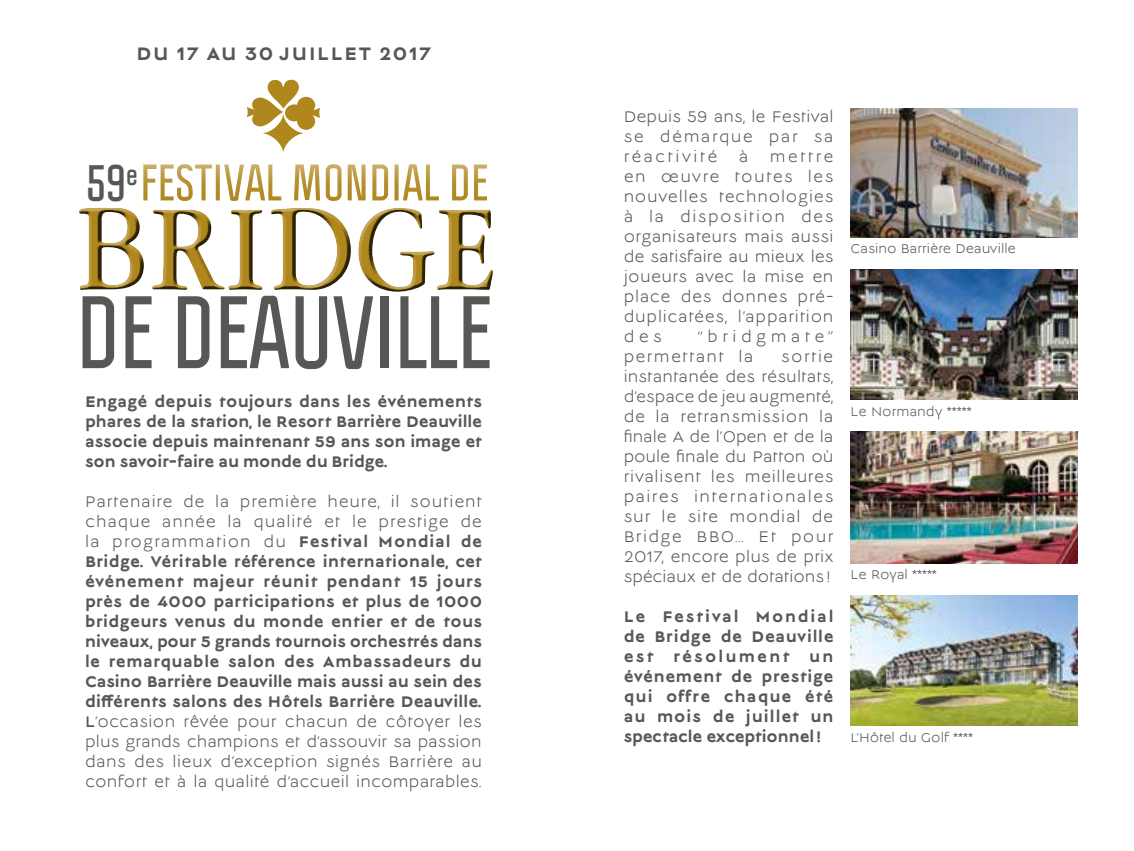
<style>
.page{position:relative;width:1134px;height:851px;background:#fff}
.page>*{position:absolute;margin:0;border:0;box-sizing:border-box;transform-origin:0 0}
.t1{font:700 130.2px "Garamond 3 LT Std";letter-spacing:.005em;color:#af871d;scale:.85 1}
.t2{font:700 89.8px "Politica";color:#575756}
.t3{font:700 46.8px "Politica";color:#575756}
.t4{font:700 20px "Lucien";letter-spacing:.085em;color:#575756}
.t5{font:700 17px/20px "Lucien";letter-spacing:.005em;color:#575756;text-align:justify}
.t6{font:17px/20px "Lucien";letter-spacing:.045em;color:#575756;text-align:justify}
.t7{font:17px/20px "Lucien";letter-spacing:.08em;color:#575756}
.t8{font:14px "Lucien";color:#575756}
.s1{font-weight:400}
</style>
<div class="page">
<img style="left:850px;top:109px;width:227px;height:128px">
<img style="left:850px;top:432px;width:227px;height:131px">
<img style="left:850px;top:269px;width:227px;height:131px">
<img style="left:850px;top:595px;width:227px;height:130px">
<svg style="left:247px;top:80px;width:73px;height:73px"></svg>
<svg style="left:143px;top:164px;width:344px;height:37px"></svg>
<div style="left:74px;top:208px;width:423px;height:87px;background:#000;opacity:.75"></div>
<p class="t4" style="left:136px;top:45px;width:295px">DU 17 AU 30 JUILLET 2017</p>
<h3 class="t3" style="left:86px;top:152px;width:53px">59<sup>e</sup></h3>
<h1 class="t1" style="left:76px;top:178px;width:497px">BRIDGE</h1>
<h2 class="t2" style="left:76px;top:275px;width:417px">DE DEAUVILLE</h2>
<p class="t5" style="left:85px;top:392px;width:398px">Engagé depuis toujours dans les événements phares de la station, le Resort Barrière Deauville associe depuis maintenant 59 ans son image et son savoir-faire au monde du Bridge.</p>
<p class="t5" style="left:85px;top:492px;width:399px"><span class="s1">Partenaire de la première heure, il soutient chaque année la qualité et le prestige de la programmation du</span> Festival Mondial de Bridge. Véritable référence internationale, cet événement majeur réunit pendant 15 jours près de 4000 participations et plus de 1000 bridgeurs venus du monde entier et de tous niveaux, pour 5 grands tournois orchestrés dans le remarquable salon des Ambassadeurs du Casino Barrière Deauville mais aussi au sein des différents salons des Hôtels Barrière Deauville.<br><span class="s1">L</span><span class="s1">’occasion rêvée pour chacun de côtoyer les plus grands champions et d’assouvir sa passion dans des lieux d’exception signés Barrière au confort et à la qualité d’accueil incomparables.</span></p>
<p class="t6" style="left:624px;top:107px;width:211px">Depuis 59 ans, le Festival se démarque par sa réactivité</p>
<p class="t6" style="left:739px;top:147px;width:11px">à</p>
<p class="t6" style="left:624px;top:147px;width:211px;text-indent:146px">mettre en œuvre toutes les nouvelles technologies à la disposition des organisateurs mais aussi de satisfaire au mieux les joueurs avec la mise en place des donnes pré&shy;duplicatées, l’apparition des</p>
<p class="t7" style="left:624px;top:327px;width:211px;text-indent:74px">“bridgmate” permettant la</p>
<p class="t6" style="left:624px;top:347px;width:211px;text-indent:157px">sortie instantanée des résultats, d’espace de jeu augmenté, de la retransmission la finale A de l’Open et de la poule finale du Patton où rivalisent les meilleures paires internationales sur le site mondial de Bridge BBO… Et pour 2017, encore plus de prix spéciaux et de dotations!</p>
<p class="t5" style="left:624px;top:607px;width:211px">Le Festival Mondial de Bridge de Deauville est résolument un événement de prestige qui offre chaque été au mois de juillet un spectacle exceptionnel!</p>
<p class="t8" style="left:850px;top:243px;width:167px">Casino Barrière Deauville</p>
<p class="t8" style="left:850px;top:405px;width:123px">Le Normandy *****</p>
<p class="t8" style="left:850px;top:568px;width:88px">Le Royal *****</p>
<p class="t8" style="left:850px;top:731px;width:124px">L’Hôtel du Golf ****</p>
</div>
